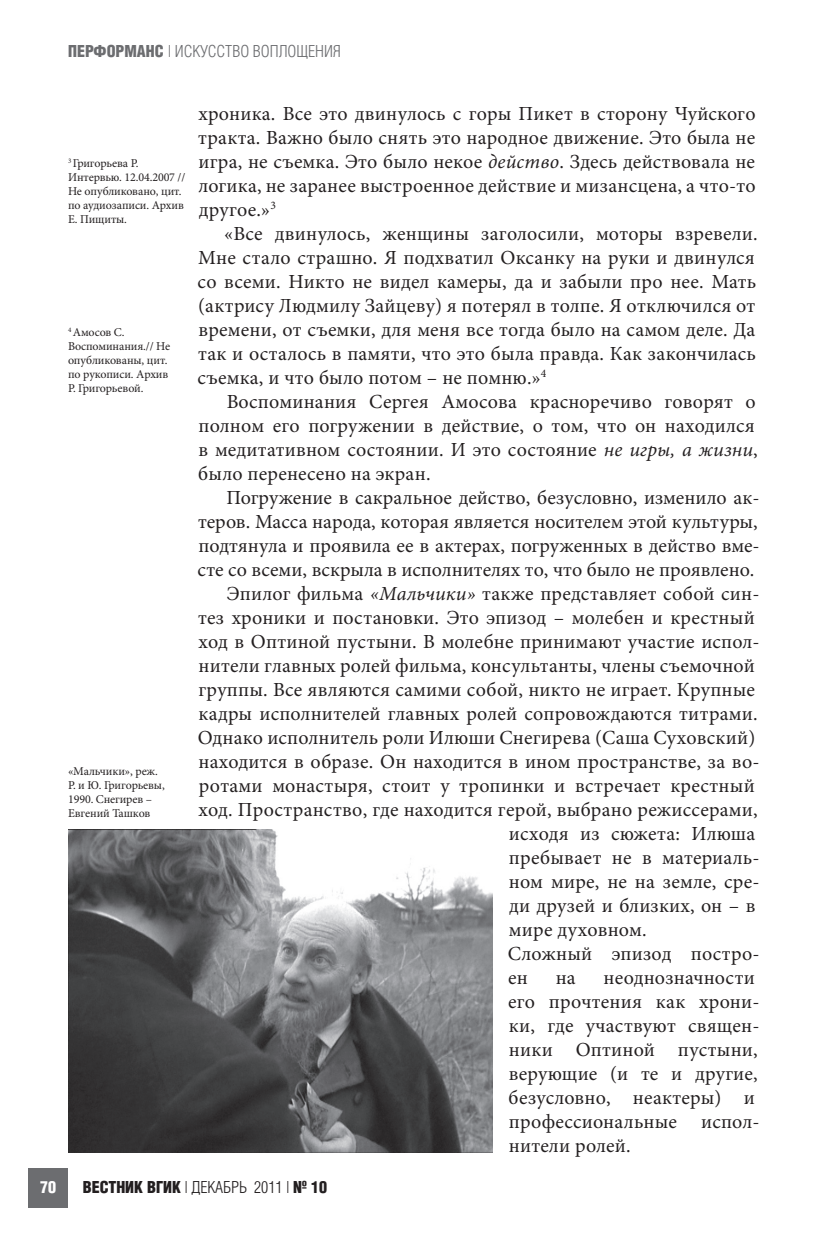
<style>
.page{position:relative;width:823px;height:1236px;background:#fff}
.page>*{position:absolute;margin:0;border:0;box-sizing:border-box;transform-origin:0 0}
.t1{font:20px/24px "Minion Pro";letter-spacing:.01em;color:#231f20}
.t2{font:16px "AG Letterica Cond L";color:#6c6d70}
.t3{font:700 16px "AG Letterica Cond L";color:#231f20}
.t4{font:700 16px "AG Letterica Cond L";color:#fff}
.snoska{font:12px/14px "Minion Pro";letter-spacing:-.01em;color:#231f20}
.s1{font-weight:700}
.s2{font-style:italic}
.s3{font-weight:400}
</style>
<div class="page">
<div style="left:28px;top:1168px;width:40px;height:40px;background:#6c6d70"></div>
<img style="left:68px;top:829px;width:424px;height:323px">
<p class="t2" style="left:68px;top:42px;width:274px"><span class="s1">ПЕРФОРМАНС</span> | ИСКУССТВО ВОПЛОЩЕНИЯ</p>
<p class="snoska" style="left:68px;top:156px;width:119px"><sup>3</sup> Григорьева Р.<br>Интервью. 12.04.2007 //<br>Не опубликовано, цит. по аудиозаписи. Архив<br>Е. Пищиты.</p>
<p class="snoska" style="left:68px;top:325px;width:103px"><sup>4</sup> Амосов С.<br>Воспоминания.// Не опубликованы, цит. по рукописи. Архив<br>Р. Григорьевой.</p>
<p class="snoska" style="left:68px;top:764px;width:98px">«Мальчики», реж.<br>Р. и Ю. Григорьевы,<br>1990. Снегирев –<br>Евгений Ташков</p>
<p class="t1" style="left:198px;top:102px;width:558px;text-align:justify">хроника. Все это двинулось с горы Пикет в сторону Чуйского тракта. Важно было снять это народное движение. Это была не игра, не съемка. Это было некое <span class="s2">действо</span>. Здесь действовала не логика, не заранее выстроенное действие и мизансцена, а что-то другое.»<sup>3</sup></p>
<p class="t1" style="left:197px;top:222px;width:561px;text-indent:27px">«Все двинулось, женщины заголосили, моторы взревели.<br>Мне стало страшно. Я подхватил Оксанку на руки и двинулся со всеми. Никто не видел камеры, да и забыли про нее. Мать (актрису Людмилу Зайцеву) я потерял в толпе. Я отключился от времени, от съемки, для меня все тогда было на самом деле. Да так и осталось в памяти, что это была правда. Как закончилась съемка, и что было потом – не помню.»<sup>4</sup></p>
<p class="t1" style="left:198px;top:390px;width:560px;text-indent:28px">Воспоминания Сергея Амосова красноречиво говорят о полном его погружении в действие, о том, что он находился в медитативном состоянии. И это состояние <span class="s2">не игры, а жизни</span>, было перенесено на экран.</p>
<p class="t1" style="left:197px;top:486px;width:563px;text-align:justify;text-indent:29px">Погружение в сакральное действо, безусловно, изменило ак&shy;теров. Масса народа, которая является носителем этой культуры, подтянула и проявила ее в актерах, погруженных в действо вме&shy;сте со всеми, вскрыла в исполнителях то, что было не проявлено.</p>
<p class="t1" style="left:227px;top:582px;width:534px">Эпилог фильма <span class="s2">«Мальчики»</span> также представляет собой син-</p>
<p class="t1" style="left:198px;top:606px;width:558px">тез хроники и постановки. Это эпизод – молебен и крестный</p>
<p class="t1" style="left:198px;top:630px;width:562px">ход в Оптиной пустыни. В молебне принимают участие испол-</p>
<p class="t1" style="left:198px;top:654px;width:557px">нители главных ролей фильма, консультанты, члены съемочной</p>
<p class="t1" style="left:198px;top:678px;width:557px">группы. Все являются самими собой, никто не играет. Крупные</p>
<p class="t1" style="left:198px;top:702px;width:560px">кадры исполнителей главных ролей сопровождаются титрами.</p>
<p class="t1" style="left:198px;top:726px;width:558px">Однако исполнитель роли Илюши Снегирева (Саша Суховский)</p>
<p class="t1" style="left:198px;top:750px;width:562px">находится в образе. Он находится в ином пространстве, за во-</p>
<p class="t1" style="left:199px;top:774px;width:557px">ротами монастыря, стоит у тропинки и встречает крестный</p>
<p class="t1" style="left:198px;top:798px;width:560px">ход. Пространство, где находится герой, выбрано режиссерами,</p>
<p class="t1" style="left:508px;top:822px;width:248px">исходя из сюжета: Илюша</p>
<p class="t1" style="left:508px;top:846px;width:252px">пребывает не в материаль-</p>
<p class="t1" style="left:508px;top:870px;width:252px">ном мире, не на земле, сре-</p>
<p class="t1" style="left:508px;top:894px;width:248px">ди друзей и близких, он – в</p>
<p class="t1" style="left:508px;top:918px;width:139px">мире духовном.</p>
<p class="t1" style="left:507px;top:942px;width:253px">Сложный эпизод постро&shy;ен</p>
<p class="t1" style="left:507px;top:966px;width:253px;text-indent:96px">неоднозначности его прочтения как хрони&shy;ки, где участвуют священ&shy;ники Оптиной пустыни, верующие (и те и другие, безусловно, неактеры) и профессиональные испол&shy;нители ролей.</p>
<p class="t1" style="left:555px;top:966px;width:21px">на</p>
<p class="t4" style="left:40px;top:1178px;width:17px">70</p>
<p class="t3" style="left:83px;top:1178px;width:246px">ВЕСТНИК ВГИК <span class="s3">| ДЕКАБРЬ 2011 |</span> № 10</p>
</div>
